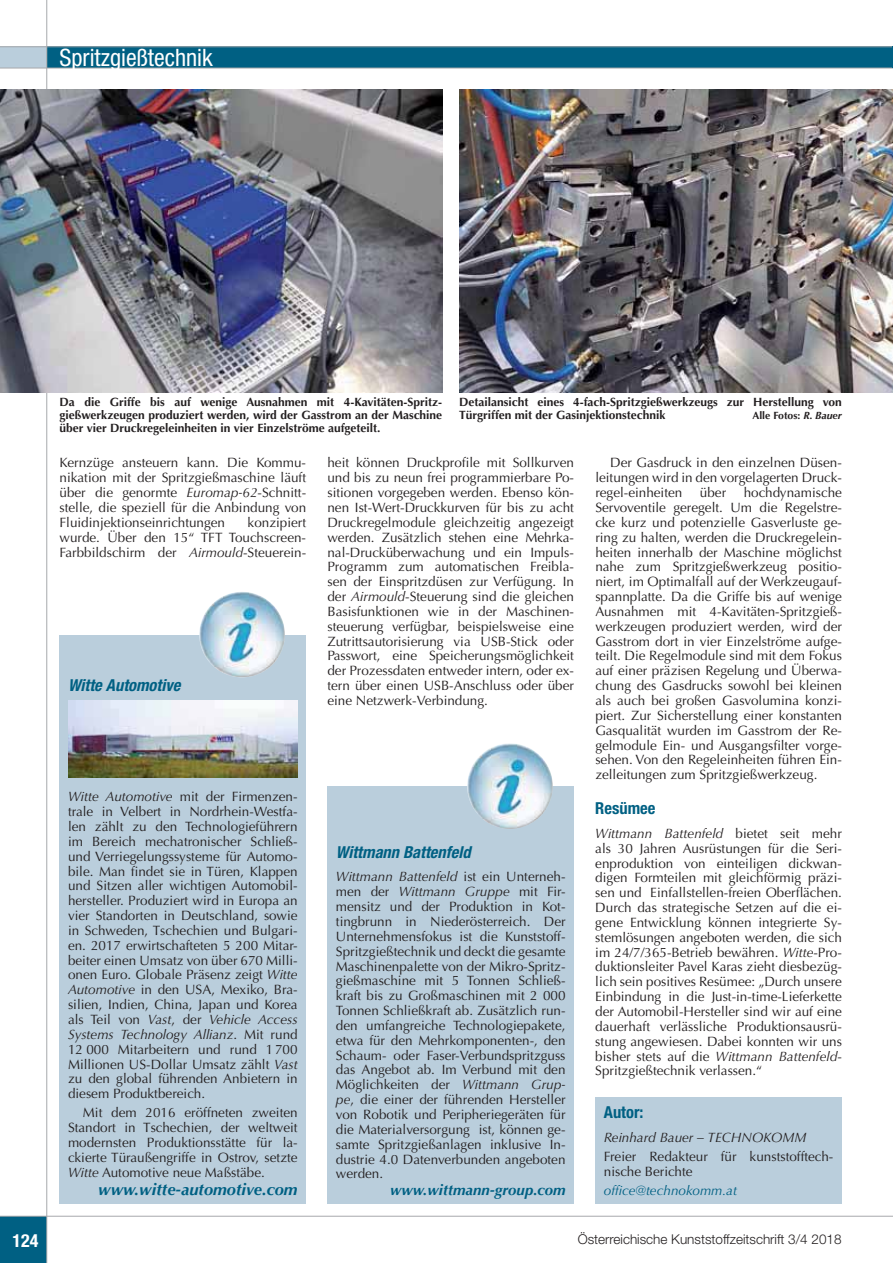
<style>
.page{position:relative;width:893px;height:1263px;background:#fff}
.page>*{position:absolute;margin:0;border:0;box-sizing:border-box;transform-origin:0 0}
.t1{font:condensed 24px "Helvetica Neue LT";color:#fff}
.t2{font:700 condensed 18px "Helvetica Neue LT";color:#fff}
.t3{font:italic 700 condensed 16.5px "Helvetica Neue LT";color:#006083}
.t4{font:italic 700 16.5px "Optima LT";color:#006083}
.t5{font:700 condensed 16.5px "Helvetica Neue LT";color:#006083}
.t6{font:italic 700 15px "Optima LT";color:#006083}
.t7{font:13.5px/14.9px "Optima LT";color:#231f20;text-align:justify}
.t8{font:300 13.5px "Helvetica Neue LT";color:#231f20}
.t9{font:italic 13.5px "Optima LT";color:#231f20}
.t10{font:italic 13.5px "Optima LT";color:#006083}
.t11{font:700 12px/13.2px "Optima LT";color:#231f20}
.t12{font:700 10.5px "Optima LT";color:#231f20}
.s1{font-style:italic}
</style>
<div class="page">
<div style="left:0;top:1216px;width:47px;height:47px;background:#006083"></div>
<hr style="left:0;top:1216px;width:893px;height:1px;background:#a7a9ac">
<div style="left:47px;top:47px;width:846px;height:21px;background:#006083"></div>
<div style="left:0;top:47px;width:47px;height:21px;background:#bacedc"></div>
<hr style="left:0;top:46px;width:893px;height:1px;background:#a7a9ac">
<hr style="left:0;top:68px;width:893px;height:1px;background:#a7a9ac">
<hr style="left:46px;top:0;width:1px;height:1263px;background:#a7a9ac">
<img style="left:0;top:89px;width:442px;height:303px">
<img style="left:459px;top:89px;width:434px;height:304px">
<div style="left:60px;top:634px;width:246px;height:569px;background:#bacedc"></div>
<img style="left:68px;top:701px;width:230px;height:77px">
<div style="left:327px;top:786px;width:247px;height:417px;background:#bacedc"></div>
<img style="left:199px;top:592px;width:86px;height:85px;border-radius:50%">
<img style="left:467px;top:743px;width:86px;height:86px;border-radius:50%">
<div style="left:595px;top:1097px;width:247px;height:106px;background:#bacedc"></div>
<h1 class="t1" style="left:60px;top:48px;width:155px">Spritzgießtechnik</h1>
<p class="t11" style="left:60px;top:395px;width:384px;text-align:justify">Da die Griffe bis auf wenige Ausnahmen mit 4-Kavitäten-Spritz&shy;gießwerkzeugen produziert werden, wird der Gasstrom an der Maschine über vier Druckregeleinheiten in vier Einzelströme aufgeteilt.</p>
<p class="t7" style="left:60px;top:456px;width:248px">Kernzüge ansteuern kann. Die Kommu&shy;nikation mit der Spritzgießmaschine läuft über die genormte <span class="s1">Euromap-62</span>-Schnitt&shy;stelle, die speziell für die Anbindung von Fluidinjektionseinrichtungen</p>
<p class="t11" style="left:459px;top:395px;width:384px">Detailansicht eines 4-fach-Spritzgießwerkzeugs zur Herstellung von<br>Türgriffen mit der Gasinjektionstechnik</p>
<p class="t12" style="left:752px;top:410px;width:91px">Alle Fotos: <span class="s1">R. Bauer</span></p>
<p class="t7" style="left:327px;top:456px;width:248px">heit können Druckprofile mit Sollkurven und bis zu neun frei programmierbare Po&shy;sitionen vorgegeben werden. Ebenso kön&shy;nen Ist-Wert-Druckkurven für bis zu acht Druckregelmodule gleichzeitig angezeigt werden. Zusätzlich stehen eine Mehrka&shy;nal-Drucküberwachung und ein Impuls-Programm zum automatischen Freibla&shy;sen der Einspritzdüsen zur Verfügung. In der <span class="s1">Airmould</span>-Steuerung sind die gleichen Basisfunktionen wie in der Maschinen&shy;steuerung verfügbar, beispielsweise eine Zutrittsautorisierung via USB-Stick oder Passwort, eine Speicherungsmöglichkeit der Prozessdaten entweder intern, oder ex&shy;tern über einen USB-Anschluss oder über eine Netzwerk-Verbindung.</p>
<p class="t7" style="left:595px;top:456px;width:248px;text-indent:15px">Der Gasdruck in den einzelnen Düsen&shy;leitungen wird in den vorgelagerten Druck&shy;regel-einheiten</p>
<p class="t7" style="left:595px;top:486px;width:248px;text-indent:148px">hochdynamische Servoventile geregelt. Um die Regelstre&shy;cke kurz und potenzielle Gasverluste ge&shy;ring zu halten, werden die Druckregelein&shy;heiten innerhalb der Maschine möglichst nahe zum Spritzgießwerkzeug positio&shy;niert, im Optimalfall auf der Werkzeugauf&shy;spannplatte. Da die Griffe bis auf wenige Ausnahmen mit 4-Kavitäten-Spritzgieß&shy;werkzeugen produziert werden, wird der Gasstrom dort in vier Einzelströme aufge&shy;teilt. Die Regelmodule sind mit dem Fokus auf einer präzisen Regelung und Überwa&shy;chung des Gasdrucks sowohl bei kleinen als auch bei großen Gasvolumina konzi&shy;piert. Zur Sicherstellung einer konstanten Gasqualität wurden im Gasstrom der Re&shy;gelmodule Ein- und Ausgangsfilter vorge&shy;sehen. Von den Regeleinheiten führen Ein&shy;zelleitungen zum Spritzgießwerkzeug.</p>
<p class="t5" style="left:595px;top:803px;width:62px">Resümee</p>
<p class="t7" style="left:595px;top:826px;width:248px"><span class="s1">Wittmann Battenfeld</span> bietet seit mehr als 30 Jahren Ausrüstungen für die Seri&shy;enproduktion von einteiligen dickwan&shy;digen Formteilen mit gleichförmig präzi&shy;sen und Einfallstellen-freien Oberflächen.<br>Durch das strategische Setzen auf die ei&shy;gene Entwicklung können integrierte Sy&shy;stemlösungen angeboten werden, die sich im 24/7/365-Betrieb bewähren. <span class="s1">Witte</span>-Pro&shy;duktionsleiter Pavel Karas zieht diesbezüg&shy;lich sein positives Resümee: „Durch unsere Einbindung in die Just-in-time-Lieferkette der Automobil-Hersteller sind wir auf eine dauerhaft verlässliche Produktionsausrü&shy;stung angewiesen. Dabei konnten wir uns bisher stets auf die <span class="s1">Wittmann Battenfeld</span>-Spritzgießtechnik verlassen.“</p>
<p class="t5" style="left:604px;top:1107px;width:41px">Autor:</p>
<p class="t9" style="left:604px;top:1130px;width:204px">Reinhard Bauer – TECHNOKOMM</p>
<p class="t7" style="left:604px;top:1149px;width:231px">Freier Redakteur für kunststofftech&shy;nische Berichte</p>
<p class="t10" style="left:604px;top:1183px;width:135px">office@technokomm.at</p>
<p class="t7" style="left:700px;top:486px;width:28px">über</p>
<p class="t7" style="left:60px;top:515px;width:248px;text-indent:188px">konzipiert wurde. Über den 15“ TFT Touchscreen-Farbbildschirm der <span class="s1">Airmould</span>-Steuerein-</p>
<p class="t3" style="left:68px;top:679px;width:114px">Witte Automotive</p>
<p class="t7" style="left:68px;top:790px;width:231px"><span class="s1">Witte Automotive</span> mit der Firmenzen&shy;trale in Velbert in Nordrhein-Westfa&shy;len zählt zu den Technologieführern im Bereich mechatronischer Schließ&shy;und Verriegelungssysteme für Automo&shy;bile. Man findet sie in Türen, Klappen und Sitzen aller wichtigen Automobil&shy;hersteller. Produziert wird in Europa an vier Standorten in Deutschland, sowie in Schweden, Tschechien und Bulgari&shy;en. 2017 erwirtschafteten 5 200 Mitar&shy;beiter einen Umsatz von über 670 Milli&shy;onen Euro. Globale Präsenz zeigt <span class="s1">Witte Automotive</span> in den USA, Mexiko, Bra&shy;silien, Indien, China, Japan und Korea als Teil von <span class="s1">Vast</span>, der <span class="s1">Vehicle Access Systems Technology Allianz</span>. Mit rund 12 000 Mitarbeitern und rund 1 700<br>Millionen US-Dollar Umsatz zählt <span class="s1">Vast </span>zu den global führenden Anbietern in diesem Produktbereich.</p>
<p class="t7" style="left:68px;top:1106px;width:231px;text-indent:15px">Mit dem 2016 eröffneten zweiten Standort in Tschechien, der weltweit modernsten Produktionsstätte für la&shy;ckierte Türaußengriffe in Ostrov, setzte <span class="s1">Witte</span> Automotive neue Maßstäbe.</p>
<p class="t4" style="left:98px;top:1181px;width:201px">www.witte-automotive.com</p>
<p class="t3" style="left:336px;top:846px;width:136px">Wittmann Battenfeld</p>
<p class="t7" style="left:336px;top:870px;width:231px"><span class="s1">Wittmann Battenfeld</span> ist ein Unterneh&shy;men der <span class="s1">Wittmann Gruppe</span> mit Fir&shy;mensitz und der Produktion in Kot&shy;tingbrunn in Niederösterreich. Der Unternehmensfokus ist die Kunststoff-Spritzgießtechnik und deckt die gesamte Maschinenpalette von der Mikro-Spritz&shy;gießmaschine mit 5 Tonnen Schließ&shy;kraft bis zu Großmaschinen mit 2 000<br>Tonnen Schließkraft ab. Zusätzlich run&shy;den umfangreiche Technologiepakete, etwa für den Mehrkomponenten-, den Schaum- oder Faser-Verbundspritzguss das Angebot ab. Im Verbund mit den Möglichkeiten der <span class="s1">Wittmann Grup&shy;pe</span>, die einer der führenden Hersteller von Robotik und Peripheriegeräten für die Materialversorgung ist, können ge&shy;samte Spritzgießanlagen inklusive In&shy;dustrie 4.0 Datenverbunden angeboten werden.</p>
<p class="t6" style="left:390px;top:1182px;width:177px">www.wittmann-group.com</p>
<h2 class="t2" style="left:13px;top:1234px;width:27px">124</h2>
<p class="t8" style="left:578px;top:1234px;width:265px">Österreichische Kunststoffzeitschrift 3/4 2018</p>
</div>
